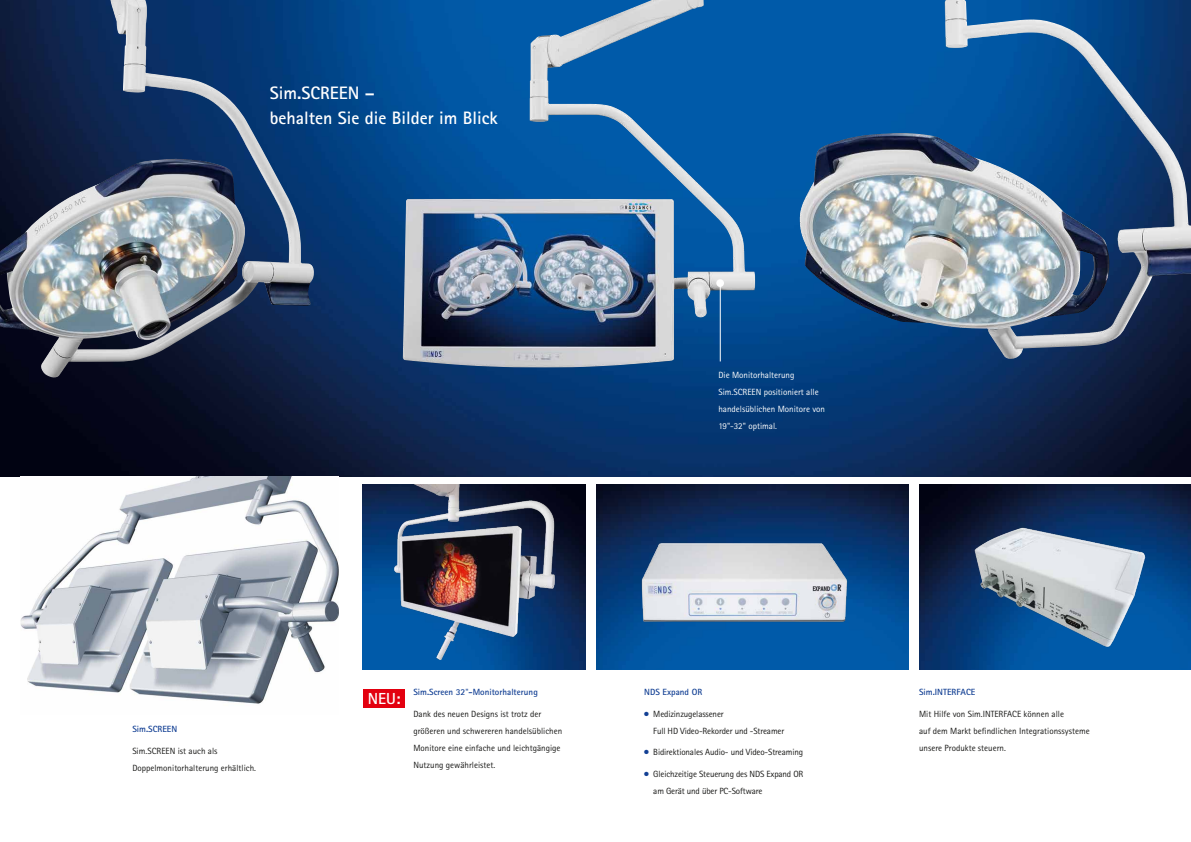
<style>
.page{position:relative;width:1191px;height:842px;background:#fff}
.page>*{position:absolute;margin:0;border:0;box-sizing:border-box;transform-origin:0 0}
.t1{font:700 18px/25.5px "Rotis Sans Serif Std";color:#fff}
.t2{font:700 16px "Rotis Sans Serif Std";color:#fff}
.t3{font:9px/17px "Rotis Sans Serif Std";color:#1a1a18}
.t4{font:9px/17px "Rotis Sans Serif Std";color:#fff}
.t5{font:700 9px "Rotis Sans Serif Std";color:#134094}
.s1{font-weight:400}
.s2{color:#134094}
</style>
<div class="page">
<img style="left:0;top:0;width:1191px;height:476px">
<img style="left:535px;top:0;width:656px;height:359px">
<img style="left:0;top:0;width:314px;height:380px">
<hr style="left:720px;top:281px;width:1px;height:80px;background:#fff">
<div style="left:716px;top:279px;width:8px;height:8px;background:#fff;border-radius:50%"></div>
<div style="left:363px;top:689px;width:41px;height:19px;background:#e3000f"></div>
<img style="left:21px;top:476px;width:317px;height:228px">
<img style="left:919px;top:485px;width:272px;height:184px">
<img style="left:969px;top:517px;width:182px;height:134px">
<img style="left:596px;top:485px;width:312px;height:184px">
<img style="left:630px;top:536px;width:231px;height:92px">
<img style="left:363px;top:485px;width:223px;height:184px">
<img style="left:394px;top:485px;width:160px;height:174px">
<h1 class="t1" style="left:270px;top:80px;width:229px">Sim.SCREEN –<br>behalten Sie die Bilder im Blick</h1>
<p class="t4" style="left:718px;top:366px;width:108px">Die Monitorhalterung<br>Sim.SCREEN positioniert alle handelsüblichen Monitore von<br>19"-32" optimal.</p>
<p class="t5" style="left:132px;top:723px;width:46px">Sim.SCREEN</p>
<p class="t3" style="left:132px;top:742px;width:125px">Sim.SCREEN ist auch als<br>Doppelmonitorhalterung erhältlich.</p>
<h2 class="t2" style="left:368px;top:688px;width:34px">NEU:</h2>
<p class="t5" style="left:413px;top:686px;width:126px">Sim.Screen 32<span class="s1">"</span>-Monitorhalterung</p>
<p class="t3" style="left:413px;top:705px;width:150px">Dank des neuen Designs ist trotz der größeren und schwereren handelsüblichen Monitore eine einfache und leichtgängige Nutzung gewährleistet.</p>
<p class="t5" style="left:644px;top:686px;width:60px">NDS Expand OR</p>
<p class="t3" style="left:653px;top:705px;width:132px;text-indent:-9px"><span class="s2">●</span> Medizinzugelassener<br>Full HD Video-Rekorder und -Streamer</p>
<p class="t3" style="left:644px;top:744px;width:160px"><span class="s2">●</span> Bidirektionales Audio- und Video-Streaming</p>
<p class="t3" style="left:653px;top:765px;width:152px;text-indent:-9px"><span class="s2">●</span> Gleichzeitige Steuerung des NDS Expand OR am Gerät und über PC-Software</p>
<p class="t5" style="left:919px;top:686px;width:58px">Sim.INTERFACE</p>
<p class="t3" style="left:919px;top:705px;width:172px">Mit Hilfe von Sim.INTERFACE können alle<br>auf dem Markt befindlichen Integrationssysteme unsere Produkte steuern.</p>
</div>
